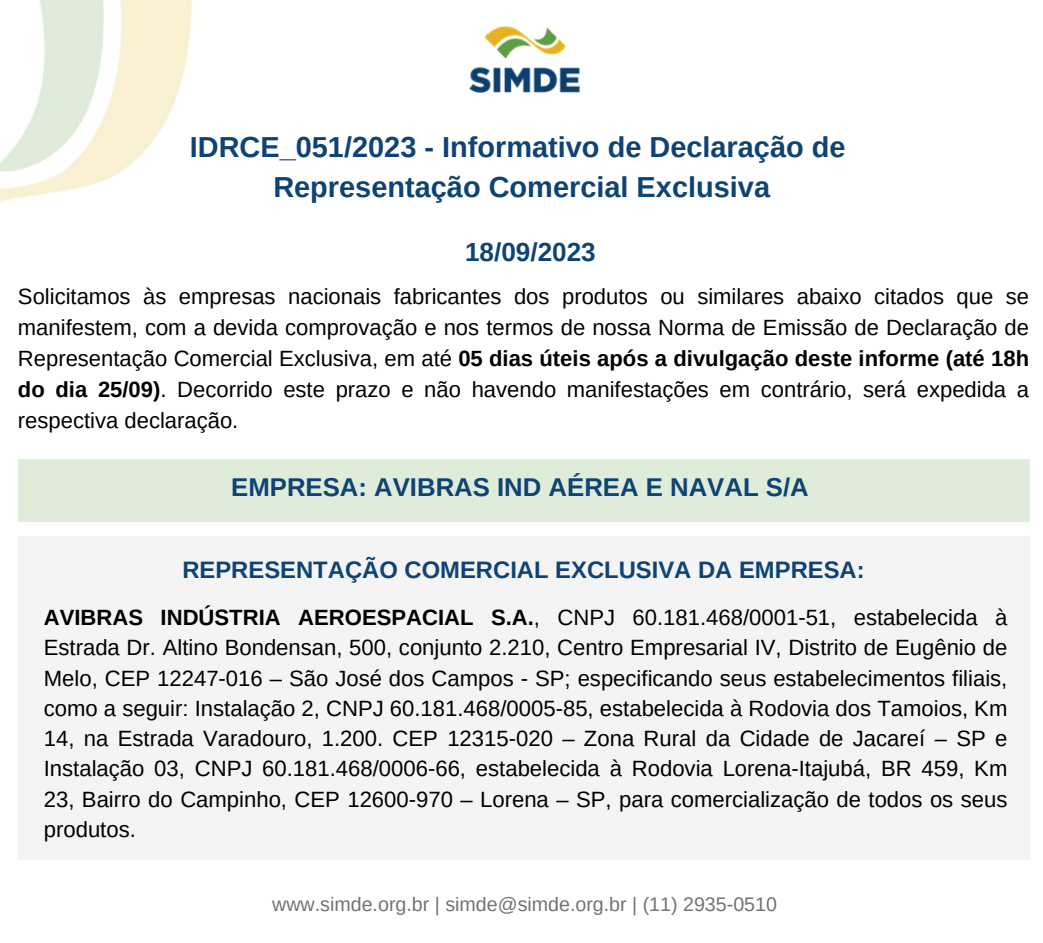
<style>
.page{position:relative;width:1043px;height:943px;background:#fff}
.page>*{position:absolute;margin:0;border:0;box-sizing:border-box;transform-origin:0 0}
.t1{font:700 28.88px "Arimo";color:#0e4374}
.t2{font:700 26.07px "Arimo";color:#0e4374}
.t3{font:700 25.72px "Arimo";color:#0e4374}
.t4{font:700 23.8px "Arimo";color:#0e4374}
.t5{font:22.05px/30.3px "Arimo";color:#000;text-align:justify}
.t6{font:19.6px "Arimo";color:#737373}
.s1{font-weight:700}
</style>
<div class="page">
<img style="left:469px;top:26px;width:111px;height:67px">
<div style="left:18px;top:458px;width:1010px;height:63px;background:#dfecda"></div>
<div style="left:18px;top:536px;width:1010px;height:324px;background:#f4f4f4"></div>
<img style="left:0;top:0;width:192px;height:202px">
<p class="t1" style="left:190px;top:131px;width:657px">IDRCE_051/2023 - Informativo de Declaração de</p>
<p class="t1" style="left:273px;top:170px;width:498px">Representação Comercial Exclusiva</p>
<p class="t2" style="left:465px;top:238px;width:132px">18/09/2023</p>
<p class="t5" style="left:18px;top:281px;width:1012px;line-height:30.8px">Solicitamos às empresas nacionais fabricantes dos produtos ou similares abaixo citados que se manifestem, com a devida comprovação e nos termos de nossa Norma de Emissão de Declaração de Representação Comercial Exclusiva, em até <span class="s1">05 dias úteis após a divulgação deste informe (até 18h do dia 25/09)</span>. Decorrido este prazo e não havendo manifestações em contrário, será expedida a respectiva declaração.</p>
<p class="t3" style="left:231px;top:473px;width:579px">EMPRESA: AVIBRAS IND AÉREA E NAVAL S/A</p>
<p class="t4" style="left:182px;top:556px;width:683px">REPRESENTAÇÃO COMERCIAL EXCLUSIVA DA EMPRESA:</p>
<p class="t5" style="left:44px;top:602px;width:964px"><span class="s1">AVIBRAS INDÚSTRIA AEROESPACIAL S.A.</span>, CNPJ 60.181.468/0001-51, estabelecida à Estrada Dr. Altino Bondensan, 500, conjunto 2.210, Centro Empresarial IV, Distrito de Eugênio de Melo, CEP 12247-016 – São José dos Campos - SP; especificando seus estabelecimentos filiais, como a seguir: Instalação 2, CNPJ 60.181.468/0005-85, estabelecida à Rodovia dos Tamoios, Km 14, na Estrada Varadouro, 1.200. CEP 12315-020 – Zona Rural da Cidade de Jacareí – SP e Instalação 03, CNPJ 60.181.468/0006-66, estabelecida à Rodovia Lorena-Itajubá, BR 459, Km 23, Bairro do Campinho, CEP 12600-970 – Lorena – SP, para comercialização de todos os seus produtos.</p>
<p class="t6" style="left:272px;top:893px;width:506px">www.simde.org.br | simde@simde.org.br | (11) 2935-0510</p>
</div>
